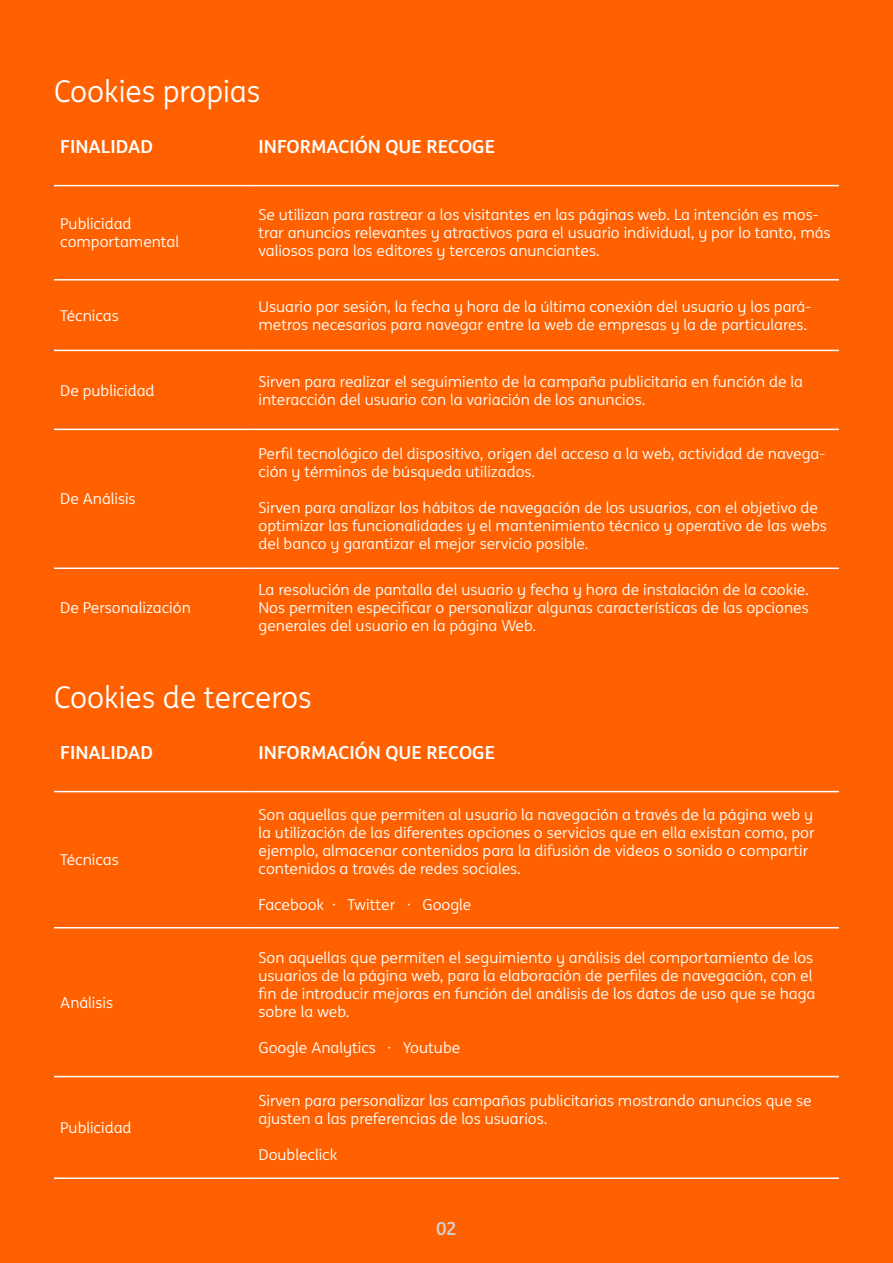
<style>
.page{position:relative;width:893px;height:1263px;background:#ff6100}
.page>*{position:absolute;margin:0;border:0;box-sizing:border-box;transform-origin:0 0}
.t1{font:30px "ING Me";color:#fff}
.t2{font:700 18px "ING Me";color:#fff;scale:1.04 1}
.t3{font:700 18px "ING Me";color:#d1d2d4}
.t4{font:15px/18px "ING Me";color:#fff;scale:1.04 1}
</style>
<div class="page">
<hr style="left:54px;top:185px;width:198px;height:1px;background:#fff">
<hr style="left:252px;top:185px;width:587px;height:1px;background:#fff">
<hr style="left:54px;top:279px;width:198px;height:2px;background:#fff">
<hr style="left:252px;top:279px;width:587px;height:2px;background:#fff">
<hr style="left:54px;top:350px;width:198px;height:1px;background:#fff">
<hr style="left:252px;top:350px;width:587px;height:1px;background:#fff">
<hr style="left:54px;top:429px;width:198px;height:1px;background:#fff">
<hr style="left:252px;top:429px;width:587px;height:1px;background:#fff">
<hr style="left:54px;top:567px;width:198px;height:2px;background:#fff">
<hr style="left:252px;top:567px;width:587px;height:2px;background:#fff">
<hr style="left:54px;top:791px;width:198px;height:1px;background:#fff">
<hr style="left:252px;top:791px;width:587px;height:1px;background:#fff">
<hr style="left:54px;top:927px;width:198px;height:1px;background:#fff">
<hr style="left:252px;top:927px;width:587px;height:1px;background:#fff">
<hr style="left:54px;top:1076px;width:198px;height:1px;background:#fff">
<hr style="left:252px;top:1076px;width:587px;height:1px;background:#fff">
<hr style="left:54px;top:1177px;width:198px;height:2px;background:#fff">
<hr style="left:252px;top:1177px;width:587px;height:2px;background:#fff">
<h1 class="t1" style="left:54px;top:70px;width:208px">Cookies propias</h1>
<p class="t2" style="left:60px;top:132px;width:90px">FINALIDAD</p>
<p class="t2" style="left:259px;top:132px;width:229px">INFORMACIÓN QUE RECOGE</p>
<p class="t4" style="left:60px;top:214px;width:116px">Publicidad comportamental</p>
<p class="t4" style="left:259px;top:205px;width:552px">Se utilizan para rastrear a los visitantes en las páginas web. La intención es mos&shy;trar anuncios relevantes y atractivos para el usuario individual, y por lo tanto, más valiosos para los editores y terceros anunciantes.</p>
<p class="t4" style="left:60px;top:306px;width:58px">Técnicas</p>
<p class="t4" style="left:259px;top:297px;width:533px">Usuario por sesión, la fecha y hora de la última conexión del usuario y los pará&shy;metros necesarios para navegar entre la web de empresas y la de particulares.</p>
<p class="t4" style="left:60px;top:380px;width:92px">De publicidad</p>
<p class="t4" style="left:259px;top:371px;width:525px">Sirven para realizar el seguimiento de la campaña publicitaria en función de la interacción del usuario con la variación de los anuncios.</p>
<p class="t4" style="left:60px;top:489px;width:74px">De Análisis</p>
<p class="t4" style="left:60px;top:598px;width:127px">De Personalización</p>
<p class="t4" style="left:259px;top:444px;width:546px">Perfil tecnológico del dispositivo, origen del acceso a la web, actividad de navega&shy;ción y términos de búsqueda utilizados.</p>
<p class="t4" style="left:259px;top:498px;width:548px">Sirven para analizar los hábitos de navegación de los usuarios, con el objetivo de optimizar las funcionalidades y el mantenimiento técnico y operativo de las webs del banco y garantizar el mejor servicio posible.</p>
<p class="t4" style="left:259px;top:580px;width:531px;text-align:justify">La resolución de pantalla del usuario y fecha y hora de instalación de la cookie.<br>Nos permiten especificar o personalizar algunas características de las opciones generales del usuario en la página Web.</p>
<h1 class="t1" style="left:54px;top:676px;width:259px">Cookies de terceros</h1>
<p class="t2" style="left:60px;top:738px;width:90px">FINALIDAD</p>
<p class="t2" style="left:259px;top:738px;width:229px">INFORMACIÓN QUE RECOGE</p>
<p class="t4" style="left:60px;top:850px;width:58px">Técnicas</p>
<p class="t4" style="left:60px;top:993px;width:52px">Análisis</p>
<p class="t4" style="left:60px;top:1118px;width:70px">Publicidad</p>
<p class="t4" style="left:259px;top:805px;width:536px">Son aquellas que permiten al usuario la navegación a través de la página web y la utilización de las diferentes opciones o servicios que en ella existan como, por ejemplo, almacenar contenidos para la difusión de videos o sonido o compartir contenidos a través de redes sociales.</p>
<p class="t4" style="left:259px;top:895px;width:206px">Facebook · Twitter · Google</p>
<p class="t4" style="left:259px;top:948px;width:537px">Son aquellas que permiten el seguimiento y análisis del comportamiento de los usuarios de la página web, para la elaboración de perfiles de navegación, con el fin de introducir mejoras en función del análisis de los datos de uso que se haga sobre la web.</p>
<p class="t4" style="left:259px;top:1038px;width:195px">Google Analytics · Youtube</p>
<p class="t4" style="left:259px;top:1091px;width:533px">Sirven para personalizar las campañas publicitarias mostrando anuncios que se ajusten a las preferencias de los usuarios.</p>
<p class="t4" style="left:259px;top:1145px;width:77px">Doubleclick</p>
<p class="t3" style="left:436px;top:1214px;width:22px">02</p>
</div>
